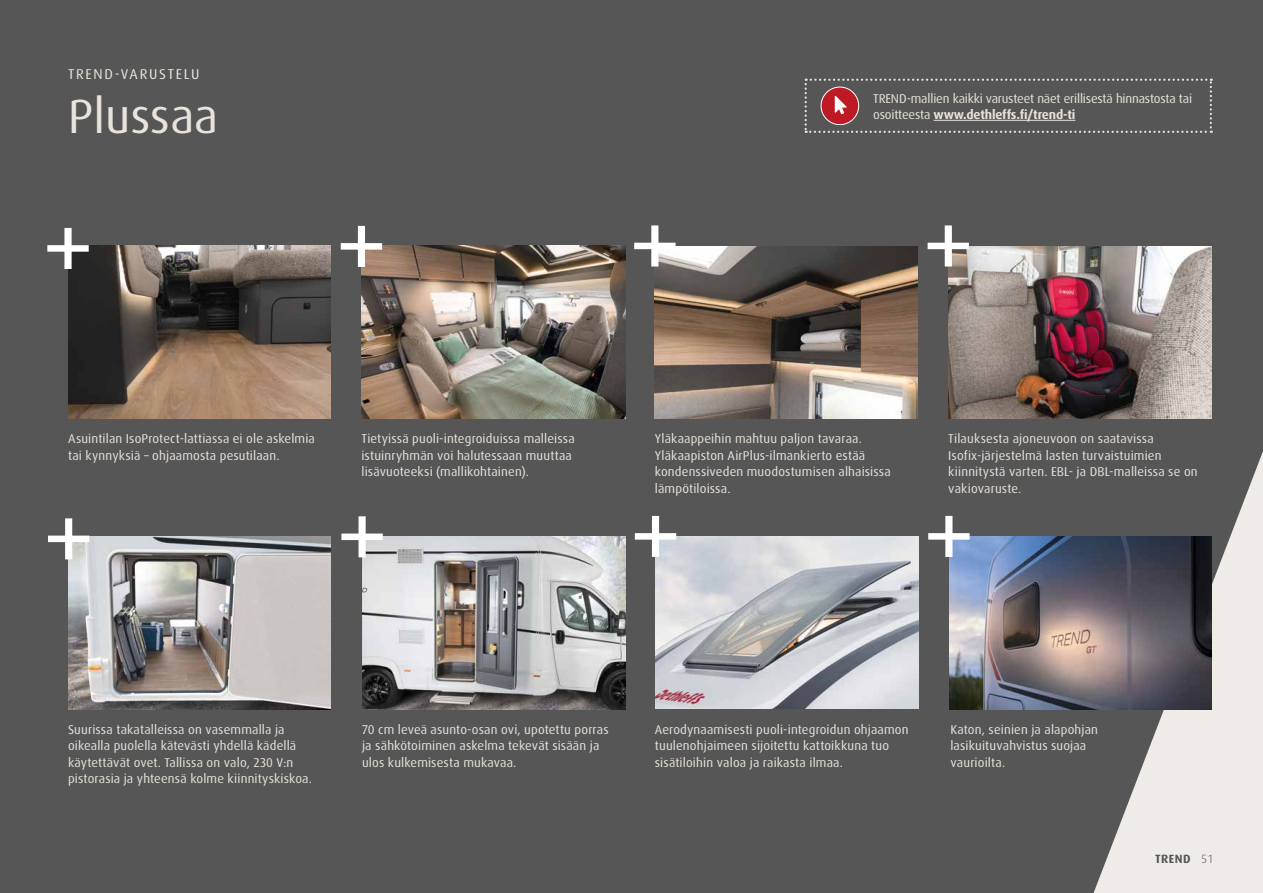
<style>
.page{position:relative;width:1263px;height:893px;background:#565656}
.page>*{position:absolute;margin:0;border:0;box-sizing:border-box;transform-origin:0 0}
.t1{font:48px "Dax Pro";color:#e8e3dc}
.t2{font:14.25px "Dax Pro";letter-spacing:.115em;color:#e8e3dc}
.t3{font:12.75px/16.5px "Dax Pro";letter-spacing:.01em;color:#e8e3dc}
.t4{font:12.75px/16.5px "Dax Pro";letter-spacing:.01em;color:#e8e2db}
.t5{font:12.75px/16.5px "Dax OT";letter-spacing:-.015em;color:#e8e3dc}
.t6{font:700 12px "Dax Pro";letter-spacing:.04em;color:#565656}
.t7{font:300 12px "Dax OT";color:#565656}
.s1{font-weight:700;color:#e8e2db}
</style>
<div class="page">
<img style="left:68px;top:246px;width:262px;height:172px">
<img style="left:361px;top:246px;width:264px;height:173px">
<img style="left:655px;top:246px;width:263px;height:173px">
<img style="left:69px;top:537px;width:262px;height:172px">
<img style="left:362px;top:536px;width:263px;height:173px">
<svg style="left:1093px;top:451px;width:170px;height:442px;background:#b6b3b0"></svg>
<img style="left:948px;top:246px;width:264px;height:173px">
<svg style="left:634px;top:225px;width:41px;height:41px"></svg>
<svg style="left:928px;top:225px;width:41px;height:41px"></svg>
<svg style="left:47px;top:228px;width:42px;height:41px"></svg>
<svg style="left:341px;top:226px;width:41px;height:41px"></svg>
<img style="left:656px;top:536px;width:262px;height:173px">
<svg style="left:635px;top:516px;width:41px;height:41px"></svg>
<svg style="left:48px;top:518px;width:41px;height:41px"></svg>
<svg style="left:341px;top:516px;width:42px;height:41px"></svg>
<img style="left:949px;top:537px;width:263px;height:172px">
<svg style="left:928px;top:516px;width:42px;height:41px"></svg>
<svg style="left:804px;top:79px;width:408px;height:54px;background:#615a5b"></svg>
<p class="t2" style="left:68px;top:64px;width:133px">TREND-VARUSTELU</p>
<h1 class="t1" style="left:68px;top:85px;width:152px">Plussaa</h1>
<p class="t5" style="left:873px;top:90px;width:320px">TREND-mallien kaikki varusteet näet erillisestä hinnastosta tai osoitteesta <span class="s1">www.dethleffs.fi/trend-ti</span></p>
<p class="t3" style="left:361px;top:431px;width:215px">Tietyissä puoli-integroiduissa malleissa istuinryhmän voi halutessaan muuttaa lisävuoteeksi (mallikohtainen).</p>
<p class="t3" style="left:655px;top:431px;width:237px">Yläkaappeihin mahtuu paljon tavaraa.<br>Yläkaapiston AirPlus-ilmankierto estää kondenssiveden muodostumisen alhaisissa lämpötiloissa.</p>
<p class="t4" style="left:68px;top:431px;width:248px">Asuintilan IsoProtect-lattiassa ei ole askelmia tai kynnyksiä – ohjaamosta pesutilaan.</p>
<p class="t4" style="left:948px;top:431px;width:251px">Tilauksesta ajoneuvoon on saatavissa Isofix-järjestelmä lasten turvaistuimien kiinnitystä varten. EBL- ja DBL-malleissa se on vakiovaruste.</p>
<p class="t3" style="left:68px;top:721px;width:245px">Suurissa takatalleissa on vasemmalla ja oikealla puolella kätevästi yhdellä kädellä käytettävät ovet. Tallissa on valo, 230 V:n pistorasia ja yhteensä kolme kiinnityskiskoa.</p>
<p class="t3" style="left:362px;top:721px;width:248px">70 cm leveä asunto-osan ovi, upotettu porras ja sähkötoiminen askelma tekevät sisään ja ulos kulkemisesta mukavaa.</p>
<p class="t3" style="left:655px;top:721px;width:255px">Aerodynaamisesti puoli-integroidun ohjaamon tuulenohjaimeen sijoitettu kattoikkuna tuo sisätiloihin valoa ja raikasta ilmaa.</p>
<p class="t3" style="left:950px;top:721px;width:149px">Katon, seinien ja alapohjan lasikuituvahvistus suojaa vaurioilta.</p>
<p class="t6" style="left:1155px;top:851px;width:37px">TREND</p>
<p class="t7" style="left:1201px;top:851px;width:13px">51</p>
</div>
